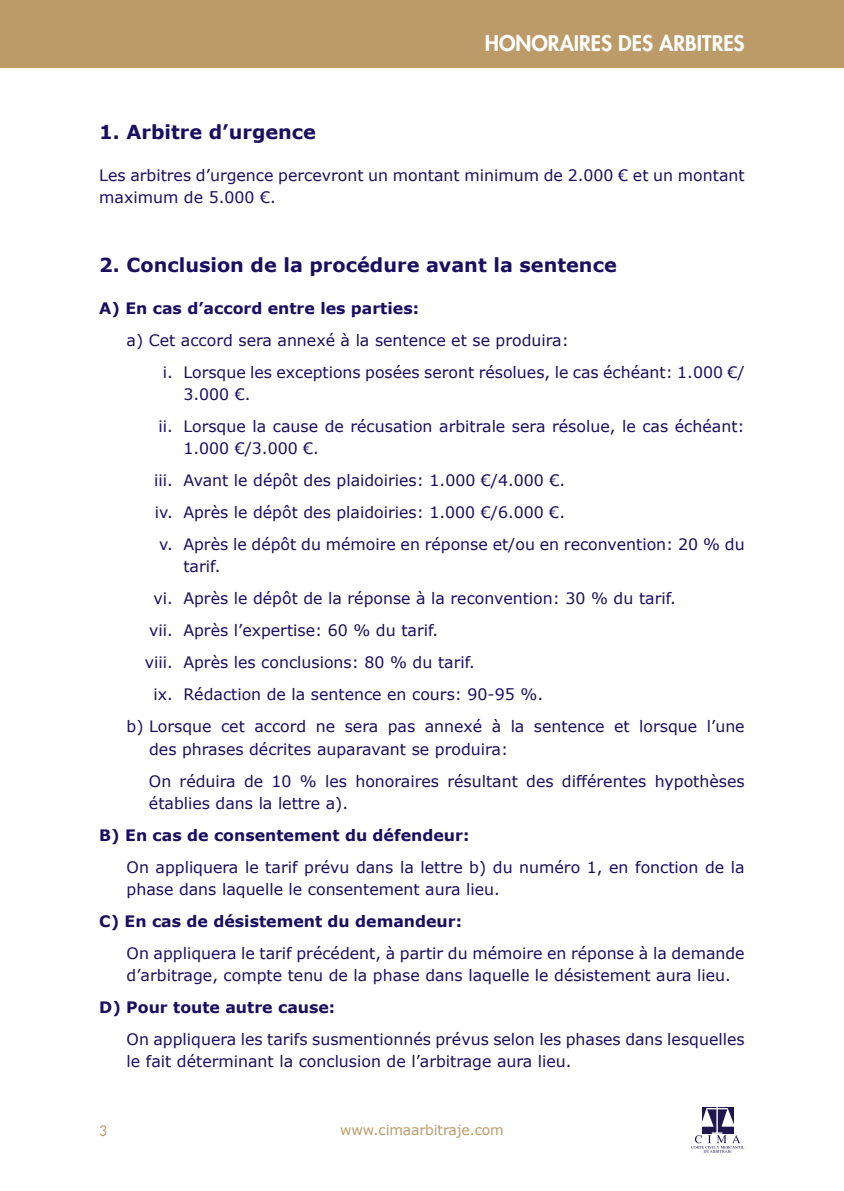
<style>
.page{position:relative;width:844px;height:1191px;background:#fff}
.page>*{position:absolute;margin:0;border:0;box-sizing:border-box;transform-origin:0 0}
.TXT_CABECERA{font:800 21px "Futura Std";color:#fff}
.TITULO{font:700 19.25px "Verdana";color:#1a0e60}
.TXT{font:15.75px/22.1px "Verdana";color:#1a0e60}
.TXT-2{font:700 15.75px "Verdana";color:#1a0e60}
.t1{font:14px "Verdana";letter-spacing:-.01em;color:#bc9b69}
.t2{font:14px "Futura Std";color:#bc9b69}
</style>
<div class="page">
<svg style="left:691px;top:1107px;width:53px;height:45px"></svg>
<div style="left:0;top:0;width:843px;height:68px;background:#bc9b69"></div>
<p class="TXT_CABECERA" style="left:485px;top:30px;width:261px">HONORAIRES DES ARBITRES</p>
<p class="TITULO" style="left:99px;top:119px;width:218px">1. Arbitre d’urgence</p>
<p class="TXT" style="left:99px;top:163px;width:646px">Les arbitres d’urgence percevront un montant minimum de 2.000 € et un montant maximum de 5.000 €.</p>
<p class="TITULO" style="left:99px;top:253px;width:519px">2. Conclusion de la procédure avant la sentence</p>
<p class="TXT-2" style="left:99px;top:298px;width:321px">A) En cas d’accord entre les parties:</p>
<p class="TXT" style="left:126px;top:329px;width:443px">a) Cet accord sera annexé à la sentence et se produira:</p>
<p class="TXT" style="left:183px;top:361px;width:562px;text-indent:-21px">i. Lorsque les exceptions posées seront résolues, le cas échéant: 1.000 €/<br>3.000 €.</p>
<p class="TXT" style="left:183px;top:415px;width:562px;text-indent:-25px">ii. Lorsque la cause de récusation arbitrale sera résolue, le cas échéant:<br>1.000 €/3.000 €.</p>
<p class="TXT" style="left:154px;top:469px;width:412px">iii. Avant le dépôt des plaidoiries: 1.000 €/4.000 €.</p>
<p class="TXT" style="left:155px;top:501px;width:411px">iv. Après le dépôt des plaidoiries: 1.000 €/6.000 €.</p>
<p class="TXT" style="left:183px;top:533px;width:562px;text-indent:-24px">v. Après le dépôt du mémoire en réponse et/ou en reconvention: 20 % du tarif.</p>
<p class="TXT" style="left:153px;top:587px;width:524px">vi. Après le dépôt de la réponse à la reconvention: 30 % du tarif.</p>
<p class="TXT" style="left:149px;top:619px;width:290px">vii. Après l’expertise: 60 % du tarif.</p>
<p class="TXT" style="left:145px;top:651px;width:331px">viii. Après les conclusions: 80 % du tarif.</p>
<p class="TXT" style="left:153px;top:683px;width:391px">ix. Rédaction de la sentence en cours: 90-95 %.</p>
<p class="TXT" style="left:149px;top:715px;width:597px;text-indent:-23px">b) Lorsque cet accord ne sera pas annexé à la sentence et lorsque l’une des phrases décrites auparavant se produira:</p>
<p class="TXT" style="left:149px;top:769px;width:597px">On réduira de 10 % les honoraires résultant des différentes hypothèses établies dans la lettre a).</p>
<p class="TXT-2" style="left:99px;top:825px;width:371px">B) En cas de consentement du défendeur:</p>
<p class="TXT" style="left:126px;top:855px;width:619px">On appliquera le tarif prévu dans la lettre b) du numéro 1, en fonction de la phase dans laquelle le consentement aura lieu.</p>
<p class="TXT-2" style="left:99px;top:911px;width:364px">C) En cas de désistement du demandeur:</p>
<p class="TXT" style="left:126px;top:941px;width:619px">On appliquera le tarif précédent, à partir du mémoire en réponse à la demande d’arbitrage, compte tenu de la phase dans laquelle le désistement aura lieu.</p>
<p class="TXT-2" style="left:99px;top:997px;width:237px">D) Pour toute autre cause:</p>
<p class="TXT" style="left:126px;top:1027px;width:619px">On appliquera les tarifs susmentionnés prévus selon les phases dans lesquelles le fait déterminant la conclusion de l’arbitrage aura lieu.</p>
<p class="t2" style="left:99px;top:1121px;width:10px">3</p>
<p class="t1" style="left:340px;top:1121px;width:165px">www.cimaarbitraje.com</p>
</div>
